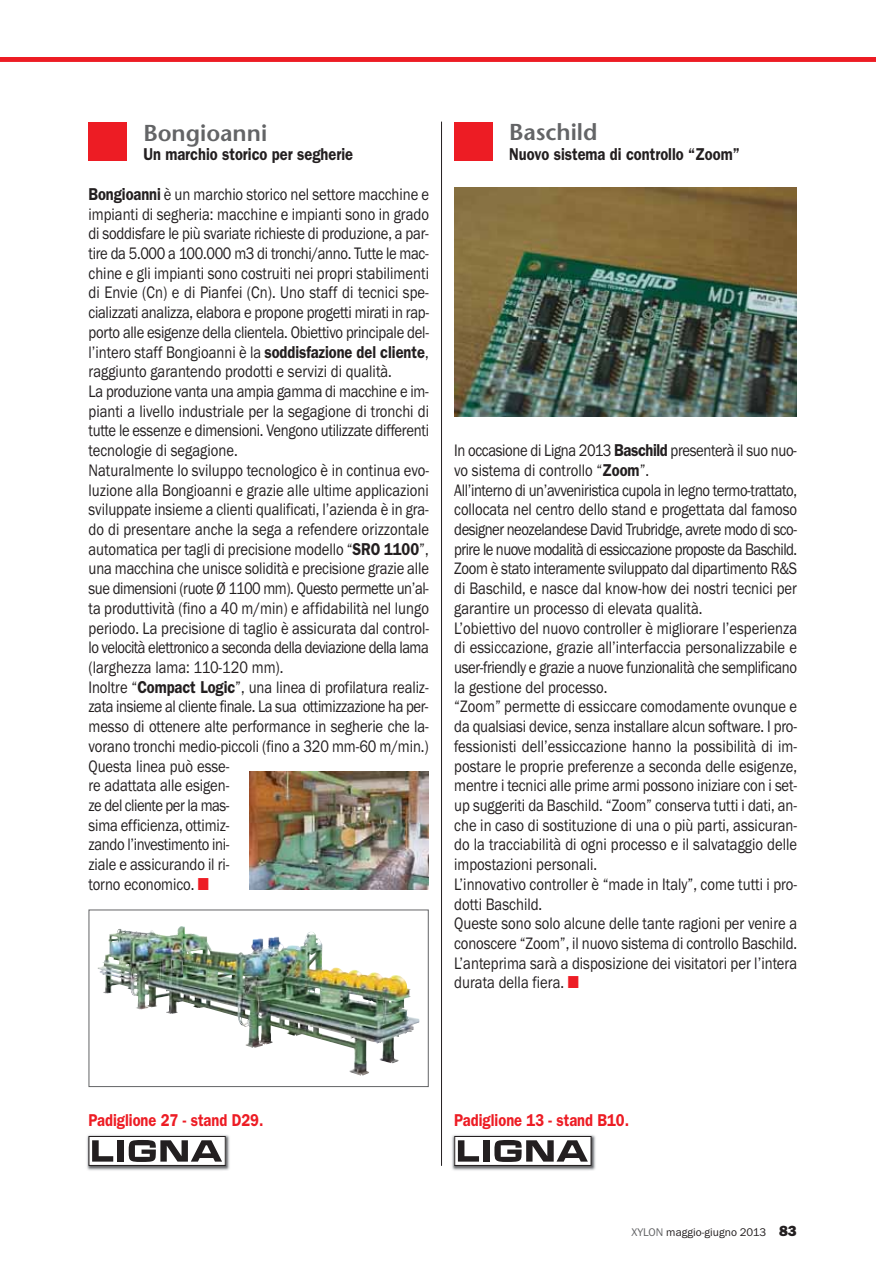
<style>
.page{position:relative;width:876px;height:1263px;background:#fff}
.page>*{position:absolute;margin:0;border:0;box-sizing:border-box;transform-origin:0 0}
.t1{font:600 22.95px "Stone Sans";color:#636466}
.t2{font:17.25px/19.6px "Franklin Gothic";letter-spacing:-.005em;color:#231f20;scale:.85 1}
.t3{font:600 17.25px "Franklin Gothic";color:#231f20;scale:.85 1}
.t4{font:600 17.25px "Franklin Gothic";color:#ed1c24;scale:.85 1}
.t5{font:11.55px "Franklin Gothic";color:#231f20}
.s1{font-weight:600}
.s2{color:#ed1c24}
.s3{color:#636466}
.s4{font-weight:800;font-size:14.85px}
</style>
<div class="page">
<div style="left:0;top:57px;width:875px;height:5px;background:#ed1c24"></div>
<hr style="left:441px;top:122px;width:1px;height:1044px;background:#231f20">
<div style="left:88px;top:122px;width:39px;height:38px;background:#ed1c24"></div>
<div style="left:454px;top:122px;width:39px;height:38px;background:#ed1c24"></div>
<img style="left:87px;top:1135px;width:143px;height:36px">
<div style="left:89px;top:1136px;width:136px;height:29px;background:#fff"></div>
<svg style="left:92px;top:1140px;width:21px;height:22px"></svg>
<div style="left:118px;top:1140px;width:6px;height:22px;background:#231f20"></div>
<svg style="left:129px;top:1140px;width:93px;height:22px"></svg>
<div style="left:88px;top:1136px;width:138px;height:30px;border:1px solid #231f20"></div>
<img style="left:452px;top:1135px;width:144px;height:36px">
<div style="left:454px;top:1136px;width:137px;height:29px;background:#fff"></div>
<svg style="left:458px;top:1140px;width:21px;height:22px"></svg>
<div style="left:483px;top:1140px;width:7px;height:22px;background:#231f20"></div>
<svg style="left:494px;top:1140px;width:94px;height:22px"></svg>
<div style="left:454px;top:1136px;width:137px;height:30px;border:1px solid #231f20"></div>
<img style="left:454px;top:188px;width:342px;height:229px">
<img style="left:249px;top:772px;width:179px;height:118px">
<img style="left:97px;top:926px;width:323px;height:150px">
<img style="left:109px;top:936px;width:180px;height:105px">
<div style="left:88px;top:910px;width:340px;height:177px;border:1px solid #636466"></div>
<h1 class="t1" style="left:143px;top:124px;width:125px">Bongioanni</h1>
<p class="t3" style="left:143px;top:149px;width:248px">Un marchio storico per segherie</p>
<p class="t2" style="left:88px;top:186px;width:402px"><span class="s1">Bongioanni</span> è un marchio storico nel settore macchine e impianti di segheria: macchine e impianti sono in grado di soddisfare le più svariate richieste di produzione, a par&shy;tire da 5.000 a 100.000 m3 di tronchi/anno. Tutte le mac&shy;chine e gli impianti sono costruiti nei propri stabilimenti di Envie (Cn) e di Pianfei (Cn). Uno staff di tecnici spe&shy;cializzati analizza, elabora e propone progetti mirati in rap&shy;porto alle esigenze della clientela. Obiettivo principale del&shy;l’intero staff Bongioanni è la <span class="s1">soddisfazione del cliente</span>, raggiunto garantendo prodotti e servizi di qualità.<br>La produzione vanta una ampia gamma di macchine e im&shy;pianti a livello industriale per la segagione di tronchi di tutte le essenze e dimensioni. Vengono utilizzate differenti tecnologie di segagione.<br>Naturalmente lo sviluppo tecnologico è in continua evo&shy;luzione alla Bongioanni e grazie alle ultime applicazioni sviluppate insieme a clienti qualificati, l’azienda è in gra&shy;do di presentare anche la sega a refendere orizzontale automatica per tagli di precisione modello “<span class="s1">SRO 1100</span>”, una macchina che unisce solidità e precisione grazie alle sue dimensioni (ruote Ø 1100 mm). Questo permette un’al&shy;ta produttività (fino a 40 m/min) e affidabilità nel lungo periodo. La precisione di taglio è assicurata dal control&shy;lo velocità elettronico a seconda della deviazione della lama (larghezza lama: 110-120 mm).<br>Inoltre “<span class="s1">Compact Logic</span>”, una linea di profilatura realiz&shy;zata insieme al cliente finale. La sua ottimizzazione ha per&shy;messo di ottenere alte performance in segherie che la&shy;vorano tronchi medio-piccoli (fino a 320 mm-60 m/min.)<br>Questa linea può esse-<br>re adattata alle esigen-<br>ze del cliente per la mas-<br>sima efficienza, ottimiz-<br>zando l’investimento ini-<br>ziale e assicurando il ri-<br>torno economico. <span class="s2">■</span></p>
<h1 class="t1" style="left:509px;top:124px;width:90px">Baschild</h1>
<p class="t3" style="left:509px;top:149px;width:273px">Nuovo sistema di controllo “Zoom”</p>
<p class="t2" style="left:454px;top:442px;width:405px">In occasione di Ligna 2013 <span class="s1">Baschild</span> presenterà il suo nuo&shy;vo sistema di controllo “<span class="s1">Zoom</span>”.<br>All’interno di un’avveniristica cupola in legno termo-trattato, collocata nel centro dello stand e progettata dal famoso designer neozelandese David Trubridge, avrete modo di sco&shy;prire le nuove modalità di essiccazione proposte da Baschild.<br>Zoom è stato interamente sviluppato dal dipartimento R&amp;S di Baschild, e nasce dal know-how dei nostri tecnici per garantire un processo di elevata qualità.<br>L’obiettivo del nuovo controller è migliorare l’esperienza di essiccazione, grazie all’interfaccia personalizzabile e user-friendly e grazie a nuove funzionalità che semplificano la gestione del processo.<br>“Zoom” permette di essiccare comodamente ovunque e da qualsiasi device, senza installare alcun software. I pro&shy;fessionisti dell’essiccazione hanno la possibilità di im&shy;postare le proprie preferenze a seconda delle esigenze, mentre i tecnici alle prime armi possono iniziare con i set&shy;up suggeriti da Baschild. “Zoom” conserva tutti i dati, an&shy;che in caso di sostituzione di una o più parti, assicuran&shy;do la tracciabilità di ogni processo e il salvataggio delle impostazioni personali.<br>L’innovativo controller è “made in Italy”, come tutti i pro&shy;dotti Baschild.<br>Queste sono solo alcune delle tante ragioni per venire a conoscere “Zoom”, il nuovo sistema di controllo Baschild.<br>L’anteprima sarà a disposizione dei visitatori per l’intera durata della fiera. <span class="s2">■</span></p>
<p class="t4" style="left:88px;top:1115px;width:207px">Padiglione 27 - stand D29.</p>
<p class="t4" style="left:454px;top:1115px;width:207px">Padiglione 13 - stand B10.</p>
<p class="t5" style="left:631px;top:1228px;width:167px"><span class="s3">XYLON</span> maggio-giugno 2013 <span class="s4">83</span></p>
</div>
